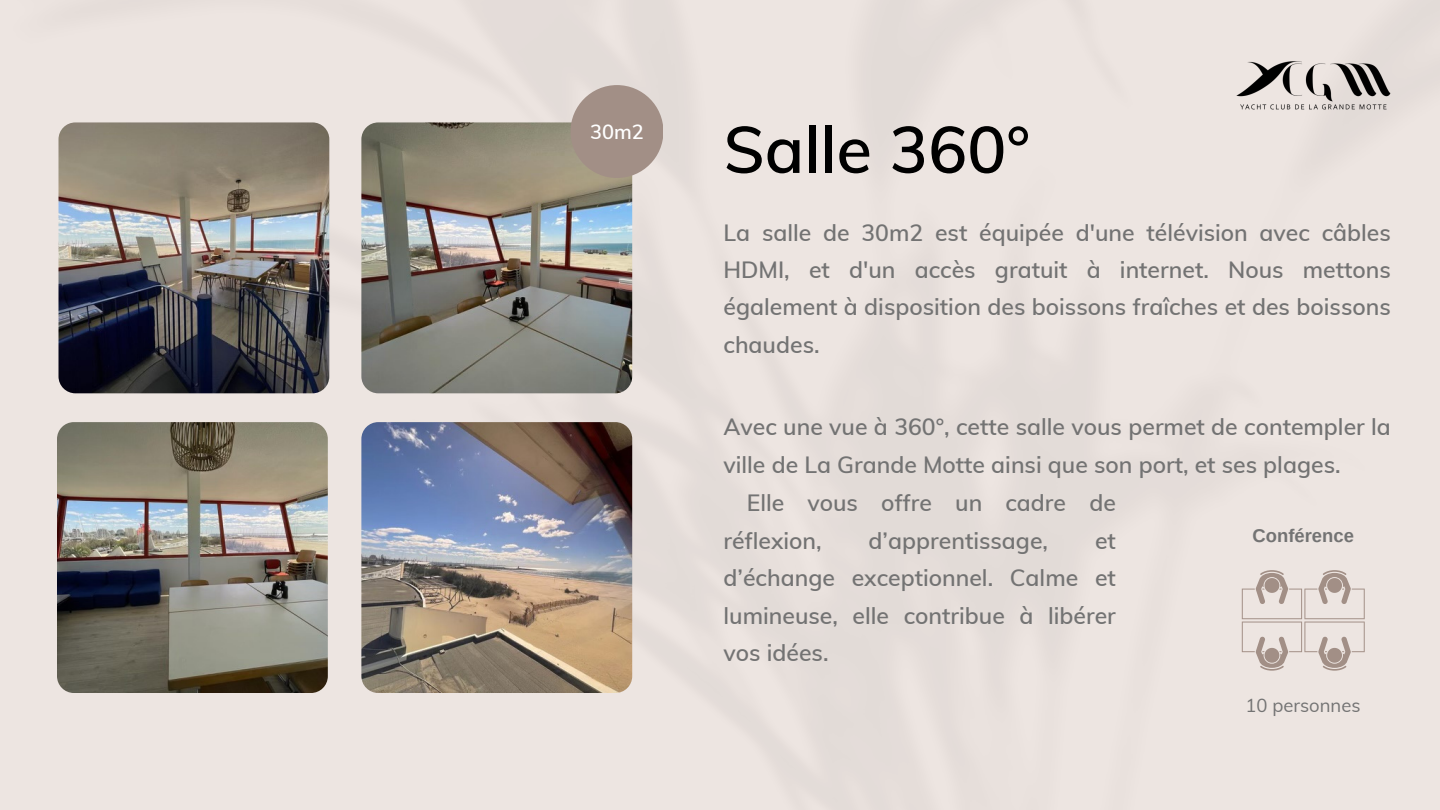
<style>
.page{position:relative;width:1440px;height:810px;background:#fff}
.page>*{position:absolute;margin:0;border:0;box-sizing:border-box;transform-origin:0 0}
.t1{font:600 65px "Muli";color:#000}
.t2{font:600 23px/37.3px "Muli";color:#737373;text-align:justify}
.t3{font:600 20px "Muli";color:#fff}
.t4{font:18.4px "Muli";color:#737373}
.t5{font:700 18.4px "Arimo";color:#737373}
</style>
<div class="page">
<img style="left:0;top:0;width:1440px;height:810px">
<img style="left:58px;top:122px;width:271px;height:271px;border-radius:17px">
<img style="left:57px;top:422px;width:271px;height:271px;border-radius:17px">
<img style="left:361px;top:122px;width:271px;height:271px;border-radius:17px">
<img style="left:361px;top:422px;width:271px;height:271px;border-radius:17px">
<svg style="left:1242px;top:570px;width:123px;height:101px;background:#dbd0cb"></svg>
<img style="left:1236px;top:60px;width:155px;height:50px">
<div style="left:571px;top:85px;width:92px;height:93px;background:#a28f86;border-radius:50%"></div>
<h3 class="t3" style="left:590px;top:119px;width:55px">30m2</h3>
<p class="t1" style="left:724px;top:108px;width:308px">Salle 360°</p>
<p class="t2" style="left:724px;top:213px;width:669px">La salle de 30m2 est équipée d'une télévision avec câbles HDMI, et d'un accès gratuit à internet. Nous mettons également à disposition des boissons fraîches et des boissons chaudes.</p>
<p class="t2" style="left:724px;top:408px;width:669px">Avec une vue à 360°, cette salle vous permet de contempler la ville de La Grande Motte ainsi que son port, et ses plages.</p>
<h2 class="t2" style="left:724px;top:484px;width:394px;text-indent:23px">Elle vous offre un cadre de réflexion,</h2>
<h2 class="t2" style="left:869px;top:522px;width:181px">d’apprentissage,</h2>
<h2 class="t2" style="left:724px;top:522px;width:394px;text-indent:371px">et d’échange exceptionnel. Calme et lumineuse, elle contribue à libérer vos idées.</h2>
<h1 class="t5" style="left:1253px;top:525px;width:103px">Conférence</h1>
<h2 class="t4" style="left:1246px;top:694px;width:116px">10 personnes</h2>
</div>
